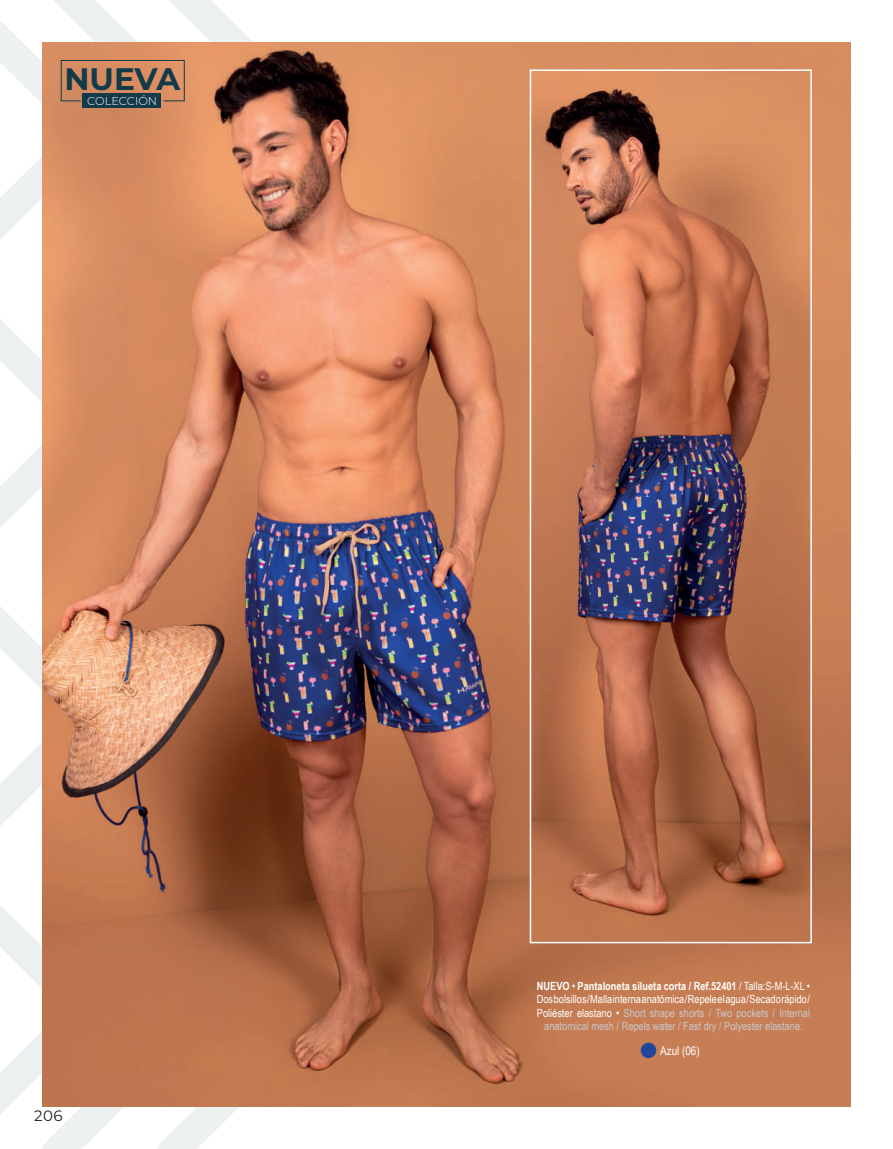
<style>
.page{position:relative;width:893px;height:1149px;background:#fff}
.page>*{position:absolute;margin:0;border:0;box-sizing:border-box;transform-origin:0 0}
.t1{font:700 31.05px "Montserrat";letter-spacing:-.005em;color:#123a48}
.t2{font:15px "Montserrat";color:#231f20}
.t3{font:12px "Arial Narrow";color:#fff}
.t4{font:300 11.4px "Montserrat";color:#fff}
.t5{font:11.25px/13.5px "Arial Narrow";color:#fff;text-align:center}
.s1{font-weight:700}
.s2{color:#c7c8ca}
</style>
<div class="page">
<svg style="left:0;top:0;width:323px;height:1148px"></svg>
<img style="left:43px;top:43px;width:807px;height:1063px">
<img style="left:533px;top:72px;width:276px;height:868px">
<div style="left:530px;top:69px;width:282px;height:874px;border:2px solid #fff"></div>
<div style="left:641px;top:1042px;width:15px;height:15px;background:#21469b;border-radius:50%"></div>
<div style="left:83px;top:94px;width:78px;height:14px;background:#123a48"></div>
<svg style="left:60px;top:59px;width:125px;height:43px;background:#b57e5d"></svg>
<h1 class="t1" style="left:65px;top:56px;width:117px">NUEVA</h1>
<p class="t4" style="left:87px;top:93px;width:72px">COLECCIÓN</p>
<h2 class="t2" style="left:34px;top:1104px;width:30px">206</h2>
<p class="t5" style="left:537px;top:978px;width:275px"><span class="s1">NUEVO</span> • <span class="s1">Pantaloneta silueta corta / Ref.52401</span> / Talla:S-M-L-XL • Dos bolsillos / Malla interna anatómica / Repele el agua / Secado rápido / Poliéster elastano • <span class="s2">Short shape shorts / Two pockets / Internal anatomical mesh / Repels water / Fast dry / Polyester elastane.</span></p>
<p class="t3" style="left:660px;top:1041px;width:41px">Azul (06)</p>
</div>
